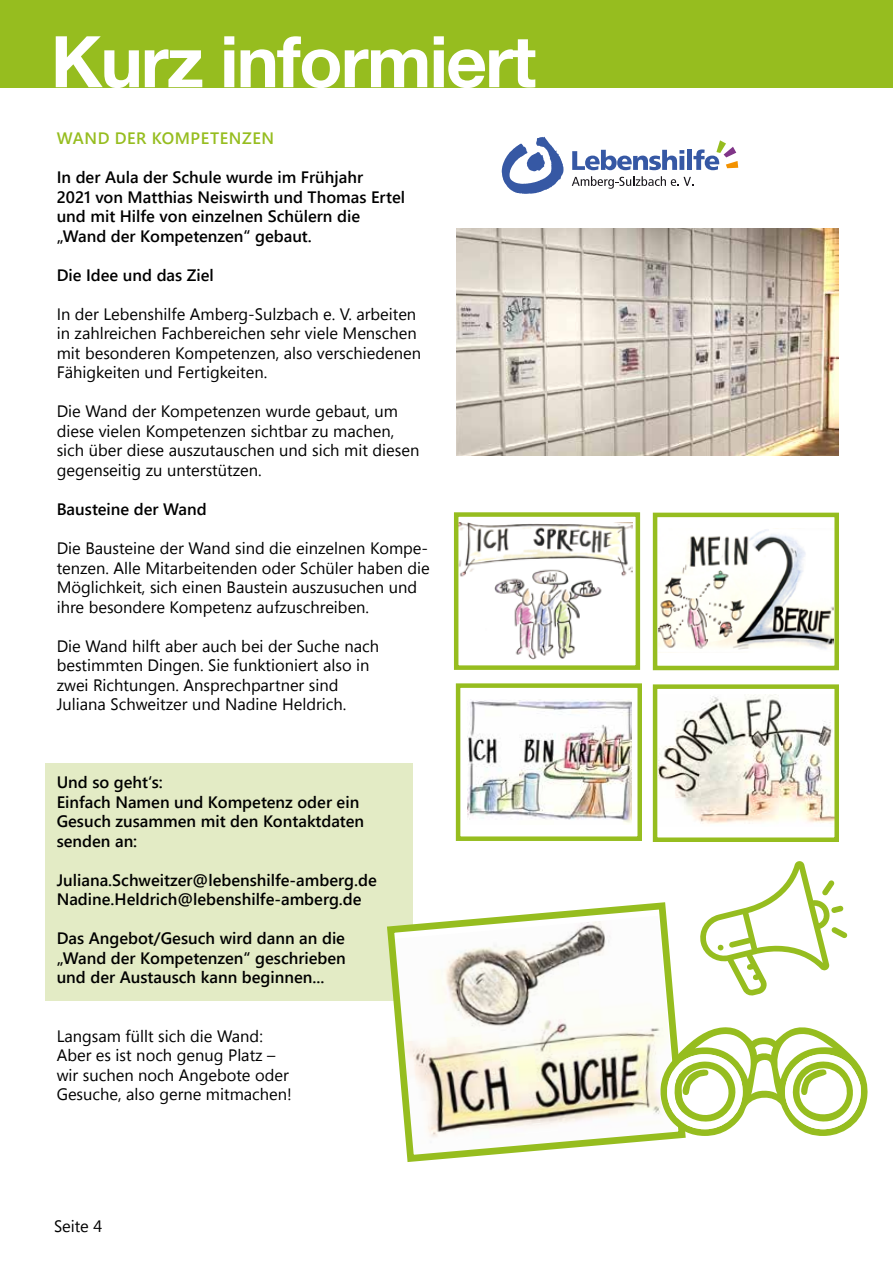
<style>
.page{position:relative;width:893px;height:1263px;background:#fff}
.page>*{position:absolute;margin:0;border:0;box-sizing:border-box;transform-origin:0 0}
.t1{font:700 71.25px "Helvetica Neue";letter-spacing:-.025em;color:#fff}
.t2{font:16.5px/19.5px "Segoe UI";color:#000}
.t3{font:600 16.5px/19.5px "Segoe UI";color:#000}
.t4{font:600 16.5px "Segoe UI";letter-spacing:.035em;color:#96bd1f}
</style>
<div class="page">
<div style="left:45px;top:763px;width:367px;height:238px;background:#e3ebc5"></div>
<div style="left:0;top:0;width:893px;height:87px;background:#96bd1f"></div>
<img style="left:456px;top:229px;width:383px;height:226px">
<img style="left:459px;top:523px;width:173px;height:136px">
<div style="left:454px;top:512px;width:186px;height:158px;border:4px solid #96bd1f"></div>
<svg style="left:387px;top:898px;width:299px;height:264px"></svg>
<img style="left:659px;top:528px;width:174px;height:125px">
<div style="left:653px;top:513px;width:186px;height:157px;border:4px solid #96bd1f"></div>
<img style="left:468px;top:699px;width:163px;height:125px">
<div style="left:456px;top:683px;width:186px;height:158px;border:4px solid #96bd1f"></div>
<img style="left:658px;top:694px;width:176px;height:130px">
<div style="left:653px;top:684px;width:186px;height:158px;border:4px solid #96bd1f"></div>
<svg style="left:700px;top:861px;width:148px;height:135px"></svg>
<svg style="left:502px;top:137px;width:61px;height:57px"></svg>
<svg style="left:572px;top:150px;width:112px;height:20px"></svg>
<div style="left:687px;top:150px;width:5px;height:20px;background:#3658a4"></div>
<svg style="left:693px;top:140px;width:45px;height:30px"></svg>
<svg style="left:572px;top:176px;width:121px;height:13px"></svg>
<svg style="left:658px;top:1025px;width:210px;height:111px"></svg>
<h1 class="t1" style="left:51px;top:6px;width:487px">Kurz informiert</h1>
<p class="t4" style="left:57px;top:125px;width:219px">WAND DER KOMPETENZEN</p>
<p class="t3" style="left:57px;top:168px;width:350px">In der Aula der Schule wurde im Frühjahr<br>2021 von Matthias Neiswirth und Thomas Ertel und mit Hilfe von einzelnen Schülern die „Wand der Kompetenzen“ gebaut.</p>
<p class="t3" style="left:57px;top:265px;width:159px">Die Idee und das Ziel</p>
<p class="t2" style="left:57px;top:304px;width:366px">In der Lebenshilfe Amberg-Sulzbach e. V. arbeiten in zahlreichen Fachbereichen sehr viele Menschen mit besonderen Kompetenzen, also verschiedenen Fähigkeiten und Fertigkeiten.</p>
<p class="t2" style="left:57px;top:401px;width:364px">Die Wand der Kompetenzen wurde gebaut, um diese vielen Kompetenzen sichtbar zu machen, sich über diese auszutauschen und sich mit diesen gegenseitig zu unterstützen.</p>
<p class="t3" style="left:57px;top:499px;width:152px">Bausteine der Wand</p>
<p class="t2" style="left:57px;top:538px;width:375px">Die Bausteine der Wand sind die einzelnen Kompe&shy;tenzen. Alle Mitarbeitenden oder Schüler haben die Möglichkeit, sich einen Baustein auszusuchen und ihre besondere Kompetenz aufzuschreiben.</p>
<p class="t2" style="left:57px;top:635px;width:324px">Die Wand hilft aber auch bei der Suche nach bestimmten Dingen. Sie funktioniert also in zwei Richtungen. Ansprechpartner sind Juliana Schweitzer und Nadine Heldrich.</p>
<p class="t3" style="left:57px;top:772px;width:309px">Und so geht‘s:<br>Einfach Namen und Kompetenz oder ein<br>Gesuch zusammen mit den Kontaktdaten senden an:</p>
<p class="t3" style="left:57px;top:870px;width:322px">Juliana.Schweitzer@lebenshilfe-amberg.de<br>Nadine.Heldrich@lebenshilfe-amberg.de</p>
<p class="t3" style="left:57px;top:928px;width:291px;text-align:justify">Das Angebot/Gesuch wird dann an die „Wand der Kompetenzen“ geschrieben und der Austausch kann beginnen...</p>
<p class="t2" style="left:57px;top:1025px;width:237px">Langsam füllt sich die Wand:<br>Aber es ist noch genug Platz – wir suchen noch Angebote oder<br>Gesuche, also gerne mitmachen!</p>
<p class="t2" style="left:54px;top:1216px;width:50px">Seite 4</p>
</div>
